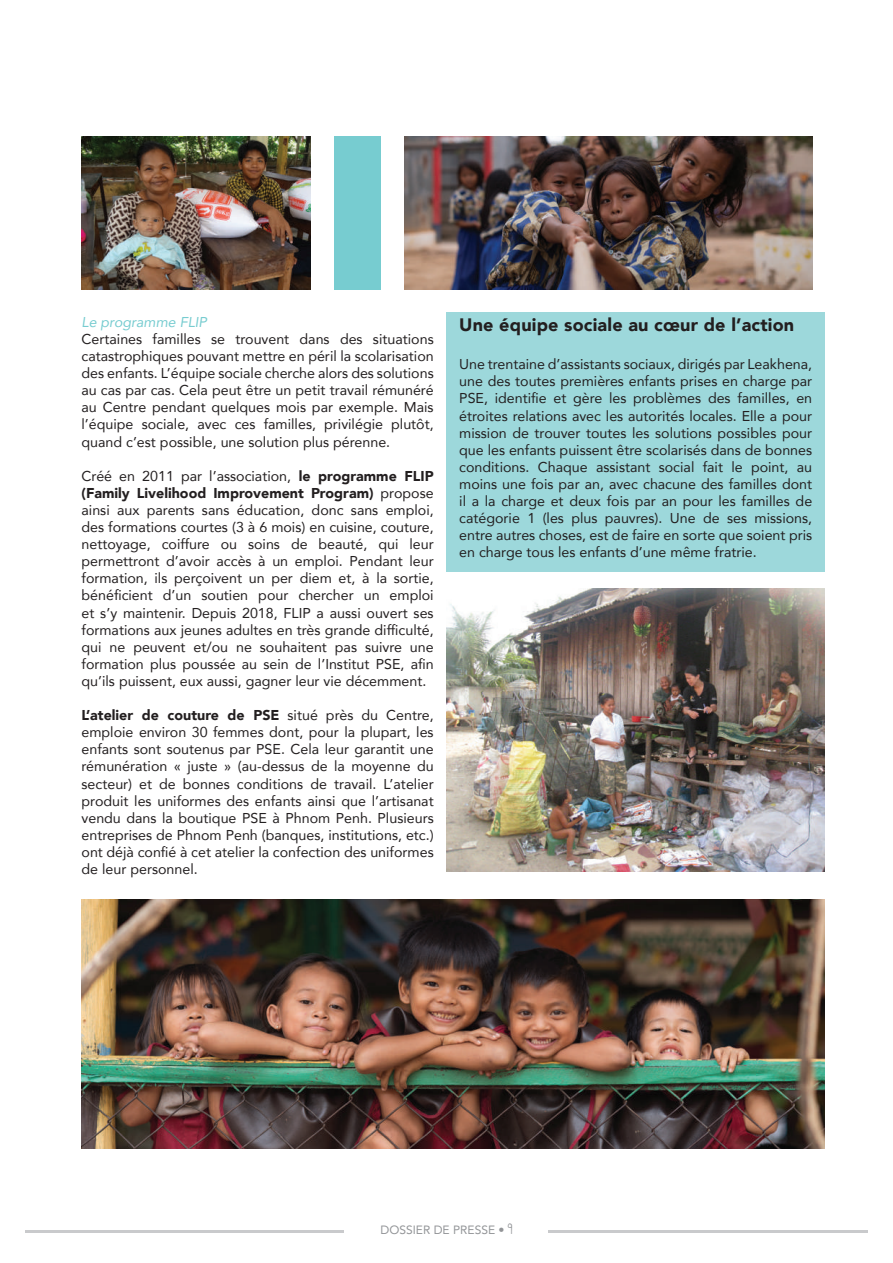
<style>
.page{position:relative;width:893px;height:1263px;background:#fff}
.page>*{position:absolute;margin:0;border:0;box-sizing:border-box;transform-origin:0 0}
.t1{font:900 18px "Avenir";letter-spacing:.01em;color:#231f20}
.t2{font:14.25px/17.1px "Avenir";color:#231f20;text-align:justify}
.t3{font:italic 14.25px "Avenir";color:#77ccd0}
.t4{font:12px "Avenir";color:#939598}
.s1{font-weight:900}
.s2{font-family:"The Only Exception"}
</style>
<div class="page">
<hr style="left:25px;top:1230px;width:842px;height:2px;background:#c9cacc">
<div style="left:345px;top:1221px;width:203px;height:13px;background:#fff"></div>
<div style="left:446px;top:313px;width:379px;height:259px;background:#9dd8db"></div>
<img style="left:82px;top:136px;width:228px;height:153px">
<img style="left:404px;top:136px;width:408px;height:153px">
<div style="left:334px;top:136px;width:47px;height:153px;background:#77ccd0"></div>
<img style="left:82px;top:899px;width:743px;height:249px">
<img style="left:446px;top:589px;width:379px;height:283px">
<p class="t3" style="left:82px;top:313px;width:127px">Le programme FLIP</p>
<p class="t2" style="left:82px;top:330px;width:354px">Certaines familles se trouvent dans des situations catastrophiques pouvant mettre en péril la scolarisation des enfants. L’équipe sociale cherche alors des solutions au cas par cas. Cela peut être un petit travail rémunéré au Centre pendant quelques mois par exemple. Mais l’équipe sociale, avec ces familles, privilégie plutôt, quand c’est possible, une solution plus pérenne.</p>
<p class="t2" style="left:82px;top:467px;width:354px">Créé en 2011 par l’association, <span class="s1">le programme FLIP (Family Livelihood Improvement Program)</span> propose ainsi aux parents sans éducation, donc sans emploi, des formations courtes (3 à 6 mois) en cuisine, couture, nettoyage, coiffure ou soins de beauté, qui leur permettront d’avoir accès à un emploi. Pendant leur formation, ils perçoivent un per diem et, à la sortie, bénéficient d’un soutien pour chercher un emploi et s’y maintenir. Depuis 2018, FLIP a aussi ouvert ses formations aux jeunes adultes en très grande difficulté, qui ne peuvent et/ou ne souhaitent pas suivre une formation plus poussée au sein de l’Institut PSE, afin qu’ils puissent, eux aussi, gagner leur vie décemment.</p>
<p class="t2" style="left:82px;top:706px;width:354px"><span class="s1">L’atelier de couture de PSE</span> situé près du Centre, emploie environ 30 femmes dont, pour la plupart, les enfants sont soutenus par PSE. Cela leur garantit une rémunération « juste » (au-dessus de la moyenne du secteur) et de bonnes conditions de travail. L’atelier produit les uniformes des enfants ainsi que l’artisanat vendu dans la boutique PSE à Phnom Penh. Plusieurs entreprises de Phnom Penh (banques, institutions, etc.) ont déjà confié à cet atelier la confection des uniformes de leur personnel.</p>
<p class="t1" style="left:459px;top:309px;width:336px">Une équipe sociale au cœur de l’action</p>
<p class="t2" style="left:459px;top:355px;width:354px">Une trentaine d’assistants sociaux, dirigés par Leakhena, une des toutes premières enfants prises en charge par PSE, identifie et gère les problèmes des familles, en étroites relations avec les autorités locales. Elle a pour mission de trouver toutes les solutions possibles pour que les enfants puissent être scolarisés dans de bonnes conditions. Chaque assistant social fait le point, au moins une fois par an, avec chacune des familles dont il a la charge et deux fois par an pour les familles de catégorie 1 (les plus pauvres). Une de ses missions, entre autres choses, est de faire en sorte que soient pris en charge tous les enfants d’une même fratrie.</p>
<p class="t4" style="left:381px;top:1220px;width:133px">DOSSIER DE PRESSE • <span class="s2">9</span></p>
</div>
